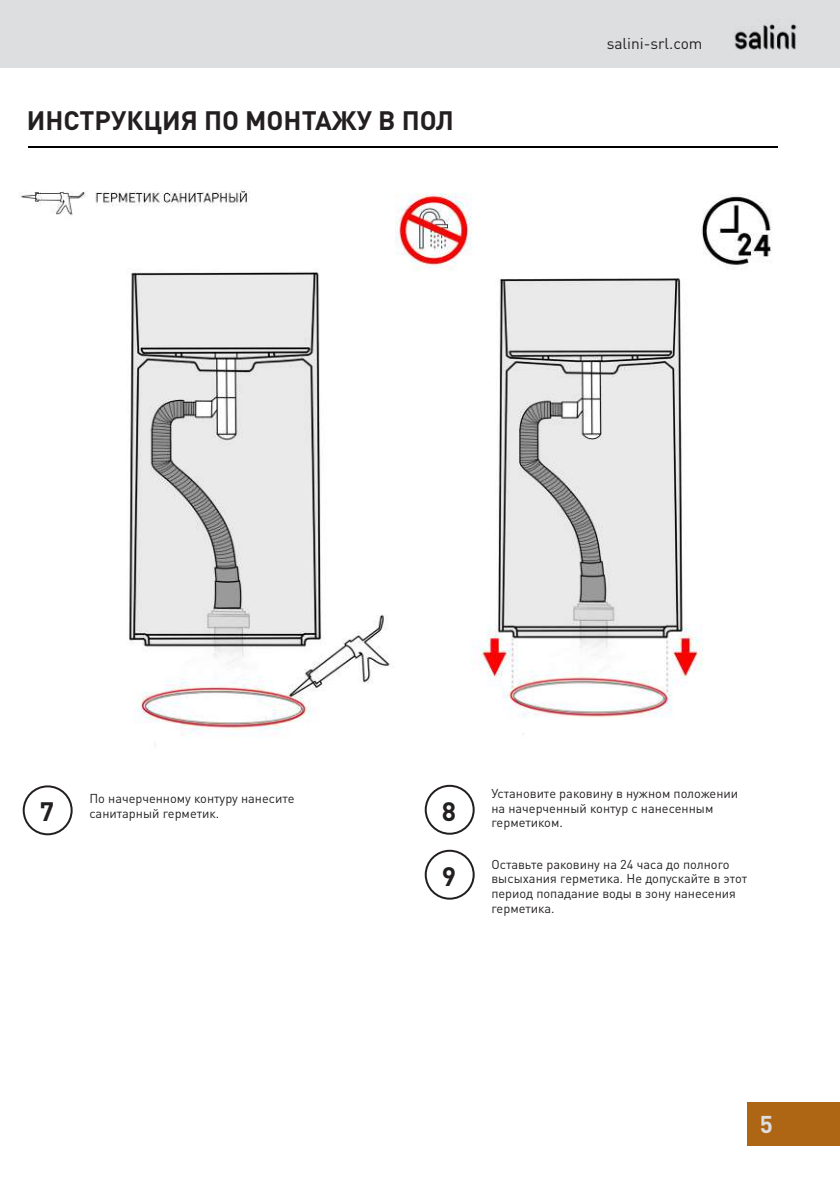
<style>
.page{position:relative;width:840px;height:1191px;background:#fff}
.page>*{position:absolute;margin:0;border:0;box-sizing:border-box;transform-origin:0 0}
.t1{font:700 26.4px "DIN Pro";color:#231f20}
.t2{font:700 24px "DIN Pro";color:#dddee0}
.t3{font:15.6px "DIN Pro";color:#231f20}
.t4{font:12.8px/14.6px "DIN Pro";color:#231f20}
</style>
<div class="page">
<div style="left:0;top:0;width:839px;height:67px;background:#dddee0"></div>
<img style="left:734px;top:19px;width:63px;height:31px">
<div style="left:746px;top:1102px;width:93px;height:43px;background:#ae6514"></div>
<hr style="left:28px;top:146px;width:749px;height:1px;background:#000">
<div style="left:23px;top:785px;width:50px;height:50px;border:2px solid #231f20;border-radius:50%"></div>
<div style="left:424px;top:785px;width:50px;height:49px;border:2px solid #231f20;border-radius:50%"></div>
<div style="left:424px;top:849px;width:50px;height:50px;border:2px solid #231f20;border-radius:50%"></div>
<img style="left:19px;top:189px;width:372px;height:547px">
<img style="left:395px;top:193px;width:377px;height:541px">
<h1 class="t1" style="left:27px;top:99px;width:428px">ИНСТРУКЦИЯ ПО МОНТАЖУ В ПОЛ</h1>
<p class="t3" style="left:606px;top:31px;width:97px">salini-srl.com</p>
<h1 class="t1" style="left:40px;top:789px;width:16px">7</h1>
<p class="t4" style="left:89px;top:790px;width:206px">По начерченному контуру нанесите санитарный герметик.</p>
<h1 class="t1" style="left:441px;top:789px;width:16px">8</h1>
<p class="t4" style="left:491px;top:785px;width:248px">Установите раковину в нужном положении на начерченный контур с нанесенным герметиком.</p>
<h1 class="t1" style="left:441px;top:854px;width:16px">9</h1>
<p class="t4" style="left:491px;top:855px;width:257px">Оставьте раковину на 24 часа до полного высыхания герметика. Не допускайте в этот период попадание воды в зону нанесения герметика.</p>
<h2 class="t2" style="left:759px;top:1104px;width:15px">5</h2>
</div>
